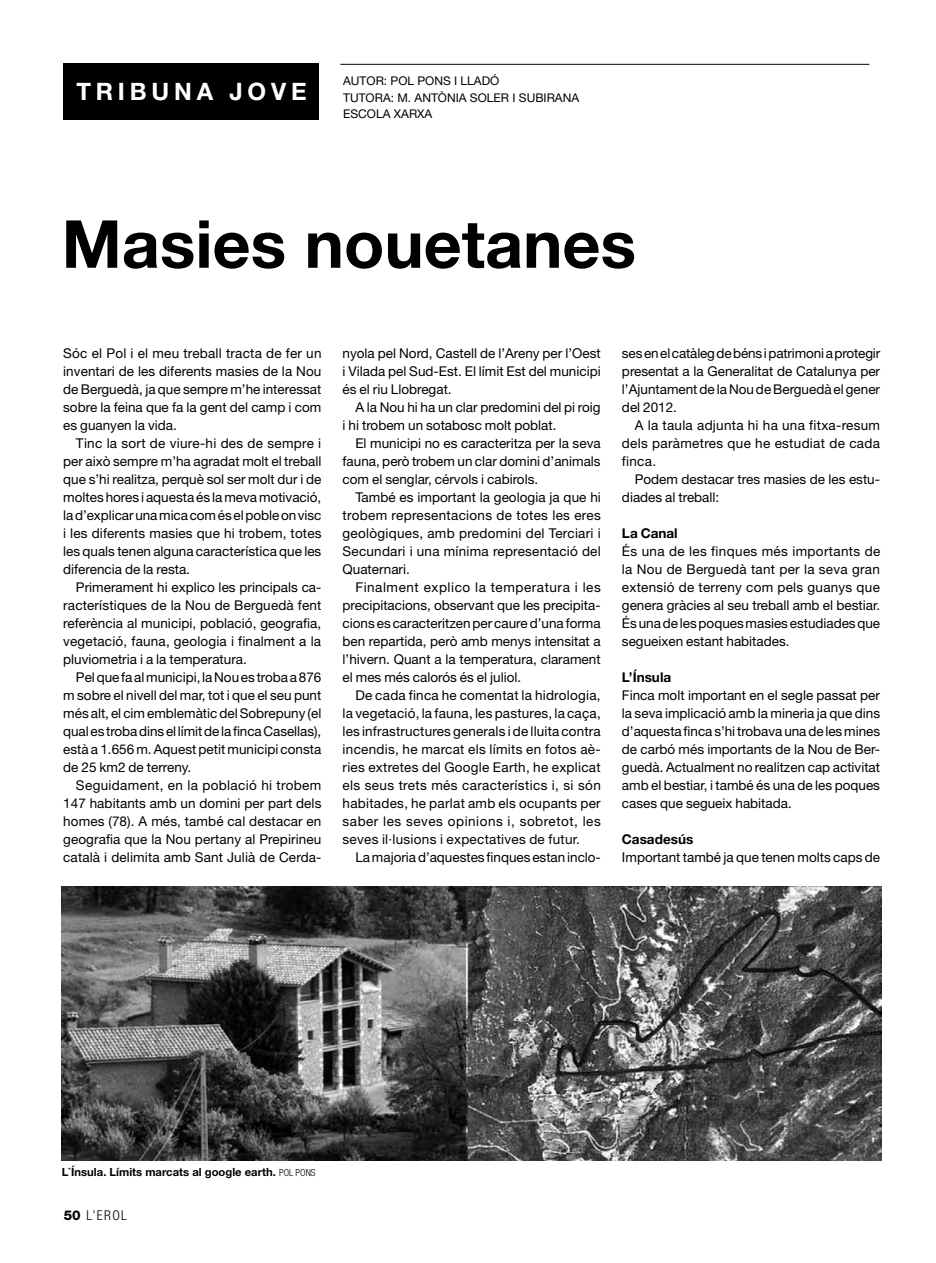
<style>
.page{position:relative;width:936px;height:1263px;background:#fff}
.page>*{position:absolute;margin:0;border:0;box-sizing:border-box;transform-origin:0 0}
.t1{font:700 66.3px "Helvetica Neue LT Std";color:#000}
.t2{font:700 24px "Helvetica Neue LT Std";letter-spacing:.2em;color:#fff}
.t3{font:13.5px/18px "Helvetica Neue LT Std";color:#000;text-align:justify}
.t4{font:700 13.5px "Helvetica Neue LT Std";color:#000}
.t5{font:300 condensed 13.5px "Helvetica Neue LT Std";color:#000}
.t6{font:12px "Helvetica Neue LT Std";color:#000}
.t7{font:700 11.25px "Helvetica Neue LT Std";color:#000}
.s1{font-weight:300;font-stretch:condensed;font-size:9.75px}
.s2{font-weight:800;font-stretch:normal}
</style>
<div class="page">
<div style="left:64px;top:64px;width:255px;height:56px;background:#000"></div>
<hr style="left:340px;top:64px;width:529px;height:1px;background:#000">
<img style="left:62px;top:887px;width:819px;height:274px">
<h2 class="t2" style="left:76px;top:77px;width:118px">t ribuna</h2>
<h2 class="t2" style="left:229px;top:77px;width:60px">j ove</h2>
<p class="t6" style="left:343px;top:74px;width:26px">Autor</p>
<p class="t6" style="left:384px;top:74px;width:117px">: Pol Pons i Lladó</p>
<p class="t6" style="left:343px;top:90px;width:25px">Tutora</p>
<p class="t6" style="left:391px;top:90px;width:153px">: M. Antònia Soler i Subira</p>
<p class="t6" style="left:562px;top:90px;width:17px">na</p>
<p class="t6" style="left:343px;top:107px;width:17px">Esco</p>
<p class="t6" style="left:376px;top:107px;width:34px">la Xarxa</p>
<h1 class="t1" style="left:62px;top:203px;width:576px">Masies nouetanes</h1>
<p class="t3" style="left:63px;top:344px;width:260px">Sóc el Pol i el meu treball tracta de fer un inventari de les diferents masies de la Nou de Berguedà, ja que sempre m’he interessat sobre la feina que fa la gent del camp i com es guanyen la vida.</p>
<p class="t3" style="left:63px;top:434px;width:260px;text-indent:13px">Tinc la sort de viure-hi des de sempre i per això sempre m’ha agradat molt el treball que s’hi realitza, perquè sol ser molt dur i de moltes hores i aquesta és la meva motivació, la d’explicar una mica com és el poble on visc i les diferents masies que hi trobem, totes les quals tenen alguna característica que les diferencia de la resta.</p>
<p class="t3" style="left:63px;top:578px;width:260px;text-indent:13px">Primerament hi explico les principals ca&shy;racterístiques de la Nou de Berguedà fent referència al municipi, població, geografia, vegetació, fauna, geologia i finalment a la pluviometria i a la temperatura.</p>
<p class="t3" style="left:63px;top:668px;width:260px;text-indent:13px">Pel que fa al municipi, la Nou es troba a 876 m sobre el nivell del mar, tot i que el seu punt més alt, el cim emblemàtic del Sobrepuny (el qual es troba dins el límit de la finca Casellas), està a 1.656 m. Aquest petit municipi consta de 25 km2 de terreny.</p>
<p class="t3" style="left:63px;top:776px;width:260px;text-indent:13px">Seguidament, en la població hi trobem 147 habitants amb un domini per part dels homes (78). A més, també cal destacar en geografia que la Nou pertany al Prepirineu català i delimita amb Sant Julià de Cerda-</p>
<p class="t3" style="left:342px;top:344px;width:259px">nyola pel Nord, Castell de l’Areny per l’Oest i Vilada pel Sud-Est. El límit Est del municipi és el riu Llobregat.</p>
<p class="t3" style="left:342px;top:398px;width:259px;text-indent:13px">A la Nou hi ha un clar predomini del pi roig i hi trobem un sotabosc molt poblat.</p>
<p class="t3" style="left:342px;top:434px;width:259px;text-indent:13px">El municipi no es caracteritza per la seva fauna, però trobem un clar domini d’animals com el senglar, cérvols i cabirols.</p>
<p class="t3" style="left:342px;top:488px;width:260px;text-indent:13px">També es important la geologia ja que hi trobem representacions de totes les eres geològiques, amb predomini del Terciari i Secundari i una mínima representació del Quaternari.</p>
<p class="t3" style="left:342px;top:578px;width:260px;text-indent:13px">Finalment explico la temperatura i les precipitacions, observant que les precipita&shy;cions es caracteritzen per caure d’una forma ben repartida, però amb menys intensitat a l’hivern. Quant a la temperatura, clarament el mes més calorós és el juliol.</p>
<p class="t3" style="left:342px;top:686px;width:260px;text-indent:13px">De cada finca he comentat la hidrologia, la vegetació, la fauna, les pastures, la caça, les infrastructures generals i de lluita contra incendis, he marcat els límits en fotos aè&shy;ries extretes del Google Earth, he explicat els seus trets més característics i, si són habitades, he parlat amb els ocupants per saber les seves opinions i, sobretot, les seves il·lusions i expectatives de futur.</p>
<p class="t3" style="left:355px;top:848px;width:247px">La majoria d’aquestes finques estan inclo-</p>
<p class="t3" style="left:622px;top:344px;width:260px">ses en el catàleg de béns i patrimoni a protegir presentat a la Generalitat de Catalunya per l’Ajuntament de la Nou de Berguedà el gener del 2012.</p>
<p class="t3" style="left:622px;top:416px;width:259px;text-indent:13px">A la taula adjunta hi ha una fitxa-resum dels paràmetres que he estudiat de cada finca.</p>
<p class="t3" style="left:622px;top:470px;width:259px;text-indent:13px">Podem destacar tres masies de les estu&shy;diades al treball:</p>
<p class="t4" style="left:622px;top:525px;width:57px">La Canal</p>
<p class="t3" style="left:622px;top:542px;width:260px">És una de les finques més importants de la Nou de Berguedà tant per la seva gran extensió de terreny com pels guanys que genera gràcies al seu treball amb el bestiar.<br>És una de les poques masies estudiades que segueixen estant habitades.</p>
<p class="t4" style="left:622px;top:669px;width:51px">L’Ínsula</p>
<p class="t3" style="left:622px;top:686px;width:260px">Finca molt important en el segle passat per la seva implicació amb la mineria ja que dins d’aquesta finca s’hi trobava una de les mines de carbó més importants de la Nou de Ber&shy;guedà. Actualment no realitzen cap activitat amb el bestiar, i també és una de les poques cases que segueix habitada.</p>
<p class="t4" style="left:622px;top:831px;width:73px">Casadesús</p>
<p class="t3" style="left:622px;top:848px;width:259px">Important també ja que tenen molts caps de</p>
<p class="t7" style="left:62px;top:1165px;width:245px">L`Ínsula. Límits marcats al google earth. <span class="s1">POL PONS</span></p>
<p class="t5" style="left:64px;top:1208px;width:65px"><span class="s2">50</span> L’EROL</p>
</div>
